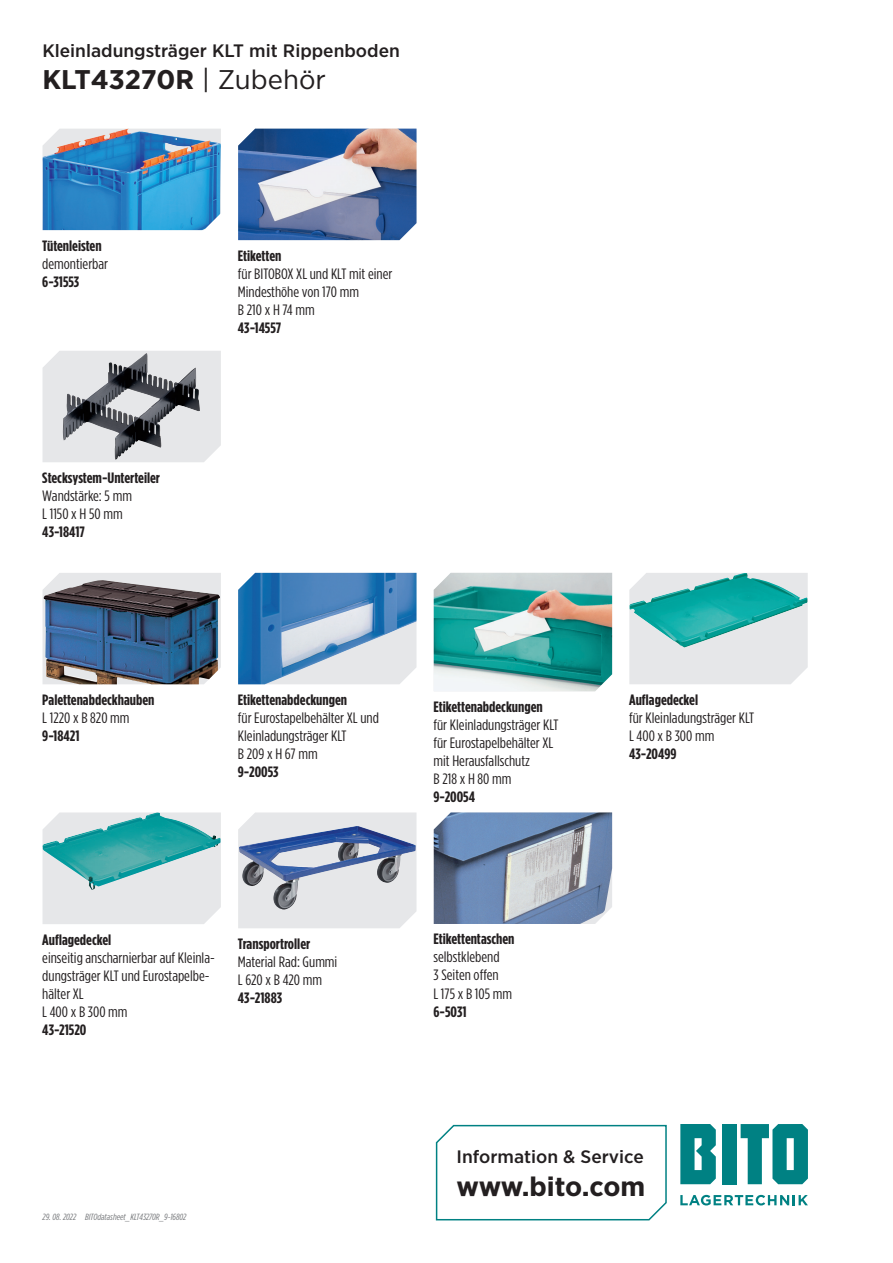
<style>
.page{position:relative;width:893px;height:1263px;background:#fff}
.page>*{position:absolute;margin:0;border:0;box-sizing:border-box;transform-origin:0 0}
.t1{font:700 27px "Gotham Narrow";color:#231f20;scale:1.1 1}
.t2{font:500 18px "Gotham Narrow";color:#231f20;scale:1.1 1}
.t3{font:15px/18px "Gotham Condensed";color:#231f20;scale:1.1 1}
.t4{font:700 15px "Gotham Condensed";color:#231f20;scale:1.1 1}
.t5{font:italic 9px "Gotham Condensed";color:#76787b;scale:1.1 1}
.s1{font-weight:400}
</style>
<div class="page">
<svg style="left:680px;top:1195px;width:128px;height:10px"></svg>
<div style="left:723px;top:1124px;width:14px;height:60px;background:#008183"></div>
<svg style="left:680px;top:1124px;width:36px;height:60px;background:#229193"></svg>
<svg style="left:741px;top:1124px;width:67px;height:60px"></svg>
<svg style="left:435px;top:1124px;width:232px;height:97px"></svg>
<img style="left:434px;top:812px;width:178px;height:112px">
<svg style="left:238px;top:812px;width:178px;height:116px;background:#e7e8ea"></svg>
<img style="left:239px;top:826px;width:177px;height:83px">
<div style="left:43px;top:890px;width:178px;height:34px;background:#e6e7e9"></div>
<img style="left:43px;top:812px;width:178px;height:78px">
<div style="left:629px;top:647px;width:179px;height:37px;background:#e6e7e9"></div>
<img style="left:629px;top:573px;width:179px;height:74px">
<img style="left:434px;top:573px;width:178px;height:118px">
<img style="left:238px;top:573px;width:178px;height:111px">
<svg style="left:53px;top:573px;width:168px;height:95px"></svg>
<img style="left:43px;top:580px;width:177px;height:104px">
<div style="left:43px;top:351px;width:178px;height:111px;background:#e6e7e9"></div>
<img style="left:62px;top:357px;width:138px;height:103px">
<img style="left:238px;top:129px;width:178px;height:111px">
<img style="left:43px;top:129px;width:178px;height:101px">
<p class="t2" style="left:43px;top:39px;width:326px">Kleinladungsträger KLT mit Rippenboden</p>
<h1 class="t1" style="left:43px;top:62px;width:259px">KLT43270R <span class="s1">| Zubehör</span></h1>
<p class="t4" style="left:42px;top:237px;width:55px">Tütenleisten</p>
<p class="t3" style="left:42px;top:254px;width:61px">demontierbar</p>
<p class="t4" style="left:42px;top:273px;width:35px">6-31553</p>
<p class="t4" style="left:42px;top:469px;width:109px">Stecksystem-Unterteiler</p>
<p class="t3" style="left:42px;top:486px;width:83px">Wandstärke: 5 mm<br>L 1150 x H 50 mm</p>
<p class="t4" style="left:42px;top:523px;width:40px">43-18417</p>
<p class="t4" style="left:238px;top:247px;width:41px">Etiketten</p>
<p class="t3" style="left:238px;top:264px;width:142px">für BITOBOX XL und KLT mit einer<br>Mindesthöhe von 170 mm<br>B 210 x H 74 mm</p>
<p class="t4" style="left:238px;top:319px;width:41px">43-14557</p>
<p class="t4" style="left:42px;top:691px;width:103px">Palettenabdeckhauben</p>
<p class="t3" style="left:42px;top:708px;width:81px">L 1220 x B 820 mm</p>
<p class="t4" style="left:42px;top:727px;width:35px">9-18421</p>
<p class="t4" style="left:238px;top:691px;width:101px">Etikettenabdeckungen</p>
<p class="t3" style="left:238px;top:708px;width:130px">für Eurostapelbehälter XL und<br>Kleinladungsträger KLT<br>B 209 x H 67 mm</p>
<p class="t4" style="left:238px;top:763px;width:38px">9-20053</p>
<p class="t4" style="left:42px;top:930px;width:64px">Auflagedeckel</p>
<p class="t3" style="left:42px;top:948px;width:158px">einseitig anscharnierbar auf Kleinla&shy;dungsträger KLT und Eurostapelbe&shy;hälter XL<br>L 400 x B 300 mm</p>
<p class="t4" style="left:42px;top:1020px;width:42px">43-21520</p>
<p class="t4" style="left:238px;top:935px;width:67px">Transportroller</p>
<p class="t3" style="left:238px;top:952px;width:92px">Material Rad: Gummi<br>L 620 x B 420 mm</p>
<p class="t4" style="left:238px;top:989px;width:42px">43-21883</p>
<p class="t5" style="left:43px;top:1212px;width:32px">29. 08. 2022</p>
<p class="t5" style="left:85px;top:1212px;width:94px">BITOdatasheet_KLT43270R_9-16802</p>
<p class="t4" style="left:433px;top:698px;width:101px">Etikettenabdeckungen</p>
<p class="t3" style="left:433px;top:715px;width:115px">für Kleinladungsträger KLT für Eurostapelbehälter XL mit Herausfallschutz<br>B 218 x H 80 mm</p>
<p class="t4" style="left:433px;top:788px;width:39px">9-20054</p>
<p class="t4" style="left:433px;top:930px;width:75px">Etikettentaschen</p>
<p class="t3" style="left:433px;top:948px;width:73px">selbstklebend<br>3 Seiten offen<br>L 175 x B 105 mm</p>
<p class="t4" style="left:433px;top:1002px;width:32px">6-5031</p>
<p class="t4" style="left:629px;top:691px;width:64px">Auflagedeckel</p>
<p class="t3" style="left:629px;top:708px;width:115px">für Kleinladungsträger KLT<br>L 400 x B 300 mm</p>
<p class="t4" style="left:629px;top:745px;width:45px">43-20499</p>
<p class="t2" style="left:457px;top:1145px;width:172px">Information &amp; Service</p>
<h1 class="t1" style="left:457px;top:1169px;width:173px">www.bito.com</h1>
</div>
